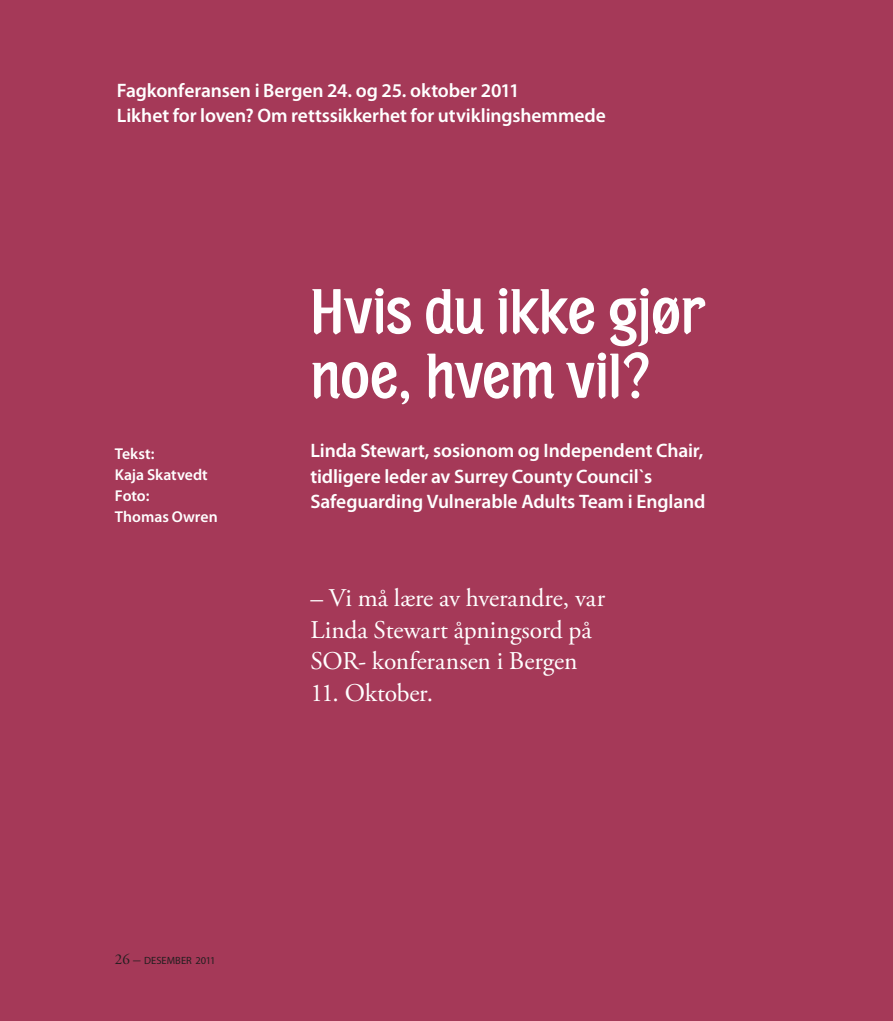
<style>
.page{position:relative;width:893px;height:1021px;background:#fff}
.page>*{position:absolute;margin:0;border:0;box-sizing:border-box;transform-origin:0 0}
.t1{font:300 66px/64.5px "Portobello";letter-spacing:-.01em;color:#fff}
.t2{font:25.5px/31.5px "Adobe Garamond Pro";letter-spacing:-.005em;color:#fff}
.t3{font:600 19.5px/25.5px "Myriad Pro";letter-spacing:-.005em;color:#fff}
.t4{font:600 15.75px/21px "Myriad Pro";color:#fff}
.t5{font:10.5px "Myriad Pro";color:#231f20}
.s1{font-family:"Adobe Garamond Pro";font-size:15px}
</style>
<div class="page">
<div style="left:0;top:0;width:893px;height:1020px;background:#a53958"></div>
<p class="t3" style="left:117px;top:77px;width:490px">Fagkonferansen i Bergen 24. og 25. oktober 2011<br>Likhet for loven? Om rettssikkerhet for utviklingshemmede</p>
<p class="t4" style="left:115px;top:442px;width:104px">Tekst:<br>Kaja Skatvedt<br>Foto:<br>Thomas Owren</p>
<h1 class="t1" style="left:310px;top:280px;width:396px">Hvis du ikke gjør noe, hvem vil?</h1>
<p class="t3" style="left:310px;top:437px;width:396px">Linda Stewart, sosionom og Independent Chair, tidligere leder av Surrey County Council`s<br>Safeguarding Vulnerable Adults Team i England</p>
<h2 class="t2" style="left:310px;top:583px;width:296px">– Vi må lære av hverandre, var<br>Linda Stewart åpningsord på<br>SOR- konferansen i Bergen</h2>
<h2 class="t2" style="left:310px;top:677px;width:124px">11. Oktober.</h2>
<p class="t5" style="left:115px;top:953px;width:102px"><span class="s1">26 –</span> DESEMBER 2011</p>
</div>
